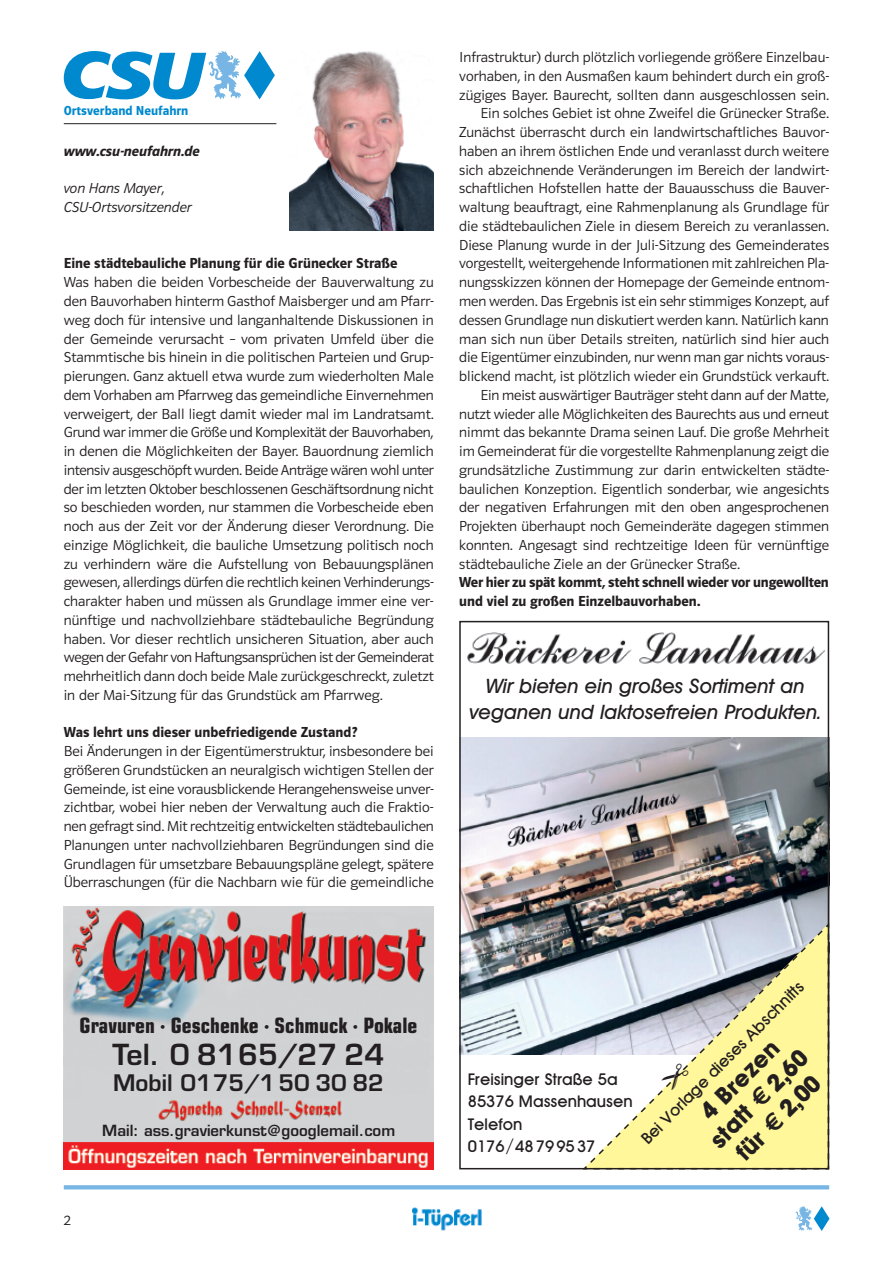
<style>
.page{position:relative;width:893px;height:1263px;background:#fff}
.page>*{position:absolute;margin:0;border:0;box-sizing:border-box;transform-origin:0 0}
.t1{font:600 28.35px "Eurostile";color:#231f20}
.t2{font:700 24px/27px "Avant Garde Two BQ";color:#231f20;text-align:center}
.t3{font:600 22.2px "Eurostile";color:#231f20}
.t4{font:700 condensed 21.3px "Eurostile";color:#231f20}
.t5{font:italic 500 20.1px/26.1px "Avant Garde BQ";color:#231f20;text-align:center}
.t6{font:500 16.5px/22.5px "Avant Garde Two BQ";color:#231f20}
.t7{font:500 16.5px "Avant Garde BQ";color:#231f20}
.t8{font:15px/18.8px "Polo 22 Leicht";color:#231f20;text-align:justify}
.t9{font:600 15px/18.8px "Polo 22";color:#231f20}
.t10{font:600 15px "Eurostile";color:#231f20}
.t11{font:15px/18.8px "Polo 22 Leicht Kursiv";color:#231f20}
.t12{font:italic 600 15px "Polo 22";color:#231f20}
.t13{font:600 13.5px "Polo 22";color:#0089cf}
.s1{font-family:"Euro Signs BQ";font-weight:400}
</style>
<div class="page">
<svg style="left:64px;top:1185px;width:765px;height:4px;background:#7ebae5"></svg>
<svg style="left:796px;top:1206px;width:33px;height:25px"></svg>
<img style="left:411px;top:1207px;width:71px;height:23px">
<svg style="left:64px;top:51px;width:211px;height:48px"></svg>
<hr style="left:64px;top:123px;width:212px;height:1px;background:#231f20">
<img style="left:289px;top:51px;width:145px;height:180px">
<img style="left:462px;top:737px;width:364px;height:317px">
<svg style="left:581px;top:921px;width:249px;height:249px;background:#dddcb4"></svg>
<div style="left:459px;top:621px;width:370px;height:548px;border:2px solid #231f20"></div>
<img style="left:467px;top:632px;width:357px;height:32px">
<img style="left:64px;top:906px;width:370px;height:236px">
<img style="left:64px;top:1142px;width:370px;height:27px">
<img style="left:157px;top:1098px;width:189px;height:24px">
<svg style="left:662px;top:1063px;width:28px;height:28px"></svg>
<p class="t13" style="left:64px;top:103px;width:126px">Ortsverband Neufahrn</p>
<p class="t12" style="left:64px;top:143px;width:137px">www.csu-neufahrn.de</p>
<p class="t11" style="left:64px;top:179px;width:130px">von Hans Mayer,<br>CSU-Ortsvorsitzender</p>
<p class="t9" style="left:64px;top:254px;width:335px">Eine städtebauliche Planung für die Grünecker Straße</p>
<p class="t8" style="left:64px;top:273px;width:372px">Was haben die beiden Vorbescheide der Bauverwaltung zu den Bauvorhaben hinterm Gasthof Maisberger und am Pfarr&shy;weg doch für intensive und langanhaltende Diskussionen in der Gemeinde verursacht – vom privaten Umfeld über die Stammtische bis hinein in die politischen Parteien und Grup&shy;pierungen. Ganz aktuell etwa wurde zum wiederholten Male dem Vorhaben am Pfarrweg das gemeindliche Einvernehmen verweigert, der Ball liegt damit wieder mal im Landratsamt.<br>Grund war immer die Größe und Komplexität der Bauvorhaben, in denen die Möglichkeiten der Bayer. Bauordnung ziemlich intensiv ausgeschöpft wurden. Beide Anträge wären wohl unter der im letzten Oktober beschlossenen Geschäftsordnung nicht so beschieden worden, nur stammen die Vorbescheide eben noch aus der Zeit vor der Änderung dieser Verordnung. Die einzige Möglichkeit, die bauliche Umsetzung politisch noch zu verhindern wäre die Aufstellung von Bebauungsplänen gewesen, allerdings dürfen die rechtlich keinen Verhinderungs&shy;charakter haben und müssen als Grundlage immer eine ver&shy;nünftige und nachvollziehbare städtebauliche Begründung haben. Vor dieser rechtlich unsicheren Situation, aber auch wegen der Gefahr von Haftungsansprüchen ist der Gemeinde rat mehrheitlich dann doch beide Male zurückgeschreckt, zuletzt in der Mai-Sitzung für das Grundstück am Pfarrweg.</p>
<p class="t9" style="left:64px;top:723px;width:295px">Was lehrt uns dieser unbefriedigende Zustand?</p>
<p class="t8" style="left:64px;top:742px;width:372px">Bei Änderungen in der Eigentümerstruktur, insbesondere bei größeren Grundstücken an neuralgisch wichtigen Stellen der Gemeinde, ist eine vorausblickende Herangehensweise unver&shy;zichtbar, wobei hier neben der Verwaltung auch die Fraktio&shy;nen gefragt sind. Mit rechtzeitig entwickelten städtebaulichen Planungen unter nachvollziehbaren Begründungen sind die Grundlagen für umsetzbare Bebauungspläne gelegt, spätere Überraschungen (für die Nachbarn wie für die gemeindliche</p>
<p class="t8" style="left:459px;top:48px;width:371px">Infrastruktur) durch plötzlich vorliegende größere Einzelbau-</p>
<p class="t8" style="left:459px;top:67px;width:371px">vorhaben, in den Ausmaßen kaum behindert durch ein groß-</p>
<p class="t8" style="left:459px;top:85px;width:371px">zügiges Bayer. Baurecht, sollten dann ausgeschlossen sein.</p>
<p class="t8" style="left:480px;top:104px;width:350px">Ein solches Gebiet ist ohne Zweifel die Grünecker Straße.</p>
<p class="t8" style="left:459px;top:123px;width:371px">Zunächst überrascht durch ein landwirtschaftliches Bauvor-</p>
<p class="t8" style="left:459px;top:142px;width:371px">haben an ihrem östlichen Ende und veranlasst durch weitere</p>
<p class="t8" style="left:459px;top:160px;width:371px">sich abzeichnende Veränderungen im Bereich der landwirt-</p>
<p class="t8" style="left:459px;top:179px;width:371px">schaftlichen Hofstellen hatte der Bauausschuss die Bauver-</p>
<p class="t8" style="left:459px;top:198px;width:371px">waltung beauftragt, eine Rahmenplanung als Grundlage für</p>
<p class="t8" style="left:459px;top:217px;width:371px">die städtebaulichen Ziele in diesem Bereich zu veranlassen.</p>
<p class="t8" style="left:459px;top:235px;width:371px">Diese Planung wurde in der Juli-Sitzung des Gemeinderates</p>
<p class="t8" style="left:459px;top:254px;width:371px">vorgestellt, weitergehende Informationen mit zahlreichen Pla-</p>
<p class="t8" style="left:459px;top:273px;width:371px">nungsskizzen können der Homepage der Gemeinde entnom-</p>
<p class="t8" style="left:459px;top:292px;width:371px">men werden. Das Ergebnis ist ein sehr stimmiges Konzept, auf</p>
<p class="t8" style="left:459px;top:310px;width:371px">dessen Grundlage nun diskutiert werden kann. Natürlich kann</p>
<p class="t8" style="left:459px;top:329px;width:371px">man sich nun über Details streiten, natürlich sind hier auch</p>
<p class="t8" style="left:459px;top:348px;width:372px">die Eigentümer einzubinden, nur wenn man gar nichts voraus-</p>
<p class="t8" style="left:459px;top:367px;width:371px">blickend macht, ist plötzlich wieder ein Grundstück verkauft.</p>
<p class="t8" style="left:480px;top:385px;width:350px">Ein meist auswärtiger Bauträger steht dann auf der Matte,</p>
<p class="t8" style="left:459px;top:404px;width:371px">nutzt wieder alle Möglichkeiten des Baurechts aus und erneut</p>
<p class="t8" style="left:459px;top:423px;width:371px">nimmt das bekannte Drama seinen Lauf. Die große Mehrheit</p>
<p class="t8" style="left:459px;top:442px;width:372px">im Gemeinderat für die vorgestellte Rahmenplanung zeigt die</p>
<p class="t8" style="left:459px;top:460px;width:371px">grundsätzliche Zustimmung zur darin entwickelten städte-</p>
<p class="t8" style="left:459px;top:479px;width:371px">baulichen Konzeption. Eigentlich sonderbar, wie angesichts</p>
<p class="t8" style="left:459px;top:498px;width:371px">der negativen Erfahrungen mit den oben angesprochenen</p>
<p class="t8" style="left:459px;top:517px;width:371px">Projekten überhaupt noch Gemeinderäte dagegen stimmen</p>
<p class="t8" style="left:459px;top:535px;width:371px">konnten. Angesagt sind rechtzeitige Ideen für vernünftige</p>
<p class="t8" style="left:459px;top:554px;width:282px">städtebauliche Ziele an der Grünecker Straße.</p>
<p class="t9" style="left:459px;top:573px;width:371px">Wer hier zu spät kommt, steht schnell wieder vor ungewollten und viel zu großen Einzelbauvorhaben.</p>
<h3 class="t5" style="left:468px;top:673px;width:353px">Wir bieten ein großes Sortiment an veganen und laktosefreien Produkten.</h3>
<h3 class="t4" style="left:80px;top:1012px;width:339px">Gravuren · Geschenke · Schmuck · Pokale</h3>
<h1 class="t1" style="left:113px;top:1037px;width:273px">Tel. 0 8165/27 24</h1>
<h3 class="t3" style="left:113px;top:1069px;width:272px">Mobil 0175/1 50 30 82</h3>
<p class="t10" style="left:102px;top:1121px;width:294px">Mail: ass.gravierkunst@googlemail.com</p>
<p class="t8" style="left:64px;top:1210px;width:9px">2</p>
<p class="t6" style="left:468px;top:1068px;width:166px">Freisinger Straße 5a<br>85376 Massenhausen<br>Telefon<br>0176 / 48 79 95 37</p>
<p class="t7" style="left:637px;top:1134px;width:224px;rotate:-45deg">Bei Vorlage dieses Abschnitts</p>
<h2 class="t2" style="left:686px;top:1115px;width:129px;rotate:-45deg">4 Brezen statt <span class="s1">Z</span> 2,60 für <span class="s1">Z</span> 2,00</h2>
</div>
